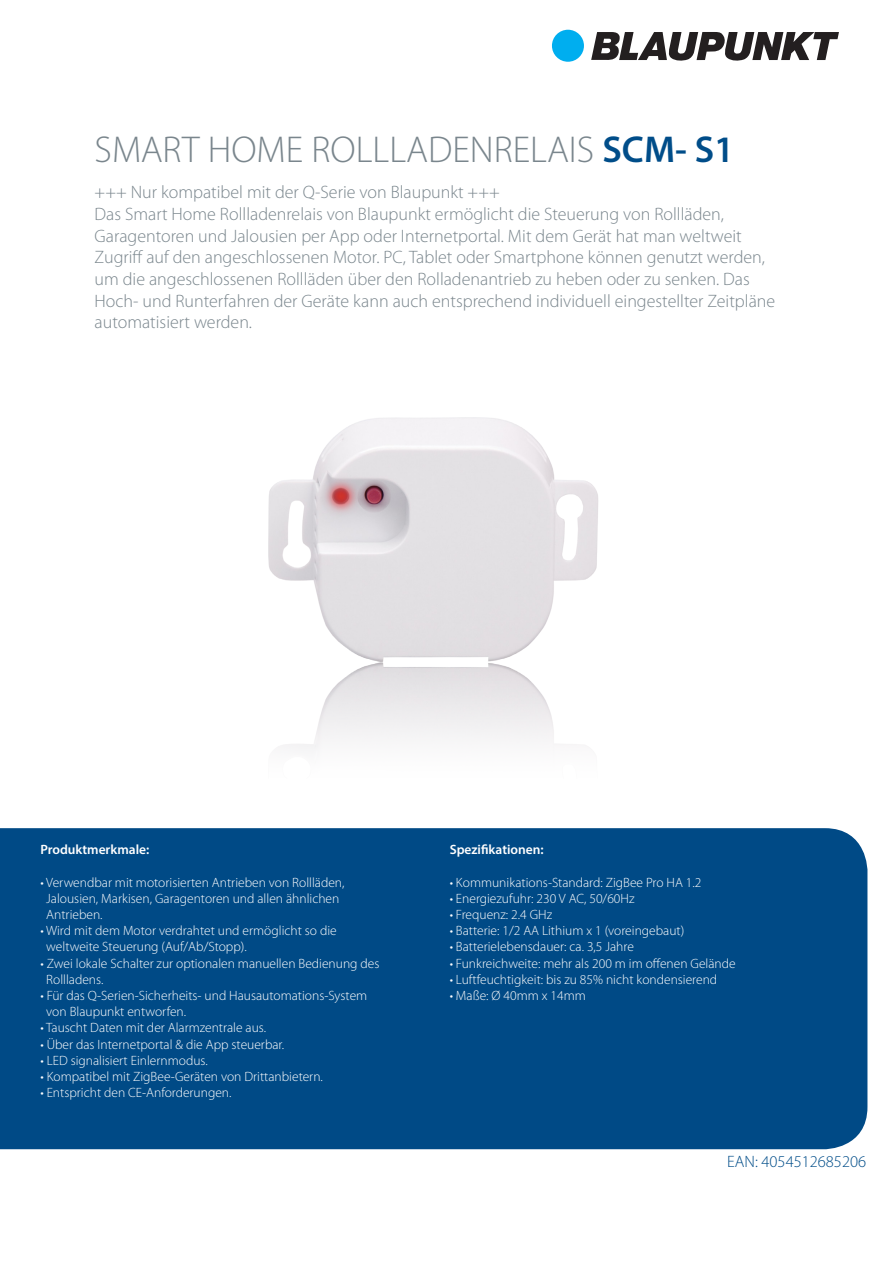
<style>
.page{position:relative;width:893px;height:1263px;background:#fff}
.page>*{position:absolute;margin:0;border:0;box-sizing:border-box;transform-origin:0 0}
.t1{font:300 37.5px "Myriad Pro";color:#7a868d}
.t2{font:300 18px/21.6px "Myriad Pro";color:#7a868d}
.t3{font:300 16.5px "Myriad Pro";color:#004d89}
.t4{font:300 13.5px/16.2px "Myriad Pro";color:#fff}
.t5{font:600 13.5px "Myriad Pro";color:#fff}
.s1{font-weight:600;color:#004d89}
</style>
<div class="page">
<div style="left:0;top:828px;width:867px;height:321px;background:#004a86"></div>
<img style="left:268px;top:417px;width:330px;height:333px">
<div style="left:552px;top:30px;width:32px;height:32px;background:#00aeef;border-radius:50%"></div>
<svg style="left:591px;top:32px;width:248px;height:29px"></svg>
<p class="t1" style="left:95px;top:129px;width:641px">SMART HOME ROLLLADENRELAIS <span class="s1">SCM- S1</span></p>
<p class="t2" style="left:95px;top:182px;width:407px">+++ Nur kompatibel mit der Q-Serie von Blaupunkt +++</p>
<p class="t2" style="left:95px;top:204px;width:631px">Das Smart Home Rollladenrelais von Blaupunkt ermöglicht die Steuerung von Rollläden,</p>
<p class="t2" style="left:95px;top:225px;width:682px">Garagentoren und Jalousien per App oder Internetportal. Mit dem Gerät hat man weltweit Zugriff auf den angeschlossenen Motor. PC, Tablet oder Smartphone können genutzt werden, um die angeschlossenen Rollläden über den Rolladenantrieb zu heben oder zu senken. Das Hoch- und Runterfahren der Geräte kann auch entsprechend individuell eingestellter Zeitpläne automatisiert werden.</p>
<p class="t5" style="left:40px;top:841px;width:111px">Produktmerkmale:</p>
<p class="t4" style="left:40px;top:874px;width:306px">• Verwendbar mit motorisierten Antrieben von Rollläden,</p>
<p class="t4" style="left:46px;top:890px;width:295px">Jalousien, Markisen, Garagentoren und allen ähnlichen</p>
<p class="t4" style="left:46px;top:907px;width:58px">Antrieben.</p>
<p class="t4" style="left:40px;top:923px;width:298px">• Wird mit dem Motor verdrahtet und ermöglicht so die</p>
<p class="t4" style="left:46px;top:939px;width:202px">weltweite Steuerung (Auf/Ab/Stopp).</p>
<p class="t4" style="left:46px;top:955px;width:335px;text-indent:-6px">• Zwei lokale Schalter zur optionalen manuellen Bedienung des<br>Rollladens.</p>
<p class="t4" style="left:46px;top:988px;width:322px;text-indent:-6px">• Für das Q-Serien-Sicherheits- und Hausautomations-System von Blaupunkt entworfen.</p>
<p class="t4" style="left:40px;top:1020px;width:227px">• Tauscht Daten mit der Alarmzentrale aus.</p>
<p class="t4" style="left:40px;top:1036px;width:245px">• Über das Internetportal &amp; die App steuerbar.</p>
<p class="t4" style="left:40px;top:1052px;width:169px">• LED signalisiert Einlernmodus.</p>
<p class="t4" style="left:40px;top:1069px;width:284px">• Kompatibel mit ZigBee-Geräten von Drittanbietern.</p>
<p class="t4" style="left:40px;top:1085px;width:193px">• Entspricht den CE-Anforderungen.</p>
<p class="t5" style="left:450px;top:841px;width:96px">Spezifikationen:</p>
<p class="t4" style="left:450px;top:874px;width:253px">• Kommunikations-Standard: ZigBee Pro HA 1.2</p>
<p class="t4" style="left:450px;top:890px;width:187px">• Energiezufuhr: 230 V AC, 50/60Hz</p>
<p class="t4" style="left:450px;top:907px;width:104px">• Frequenz: 2.4 GHz</p>
<p class="t4" style="left:450px;top:923px;width:236px">• Batterie: 1/2 AA Lithium x 1 (voreingebaut)</p>
<p class="t4" style="left:450px;top:939px;width:186px">• Batterielebensdauer: ca. 3,5 Jahre</p>
<p class="t4" style="left:450px;top:955px;width:288px">• Funkreichweite: mehr als 200 m im offenen Gelände</p>
<p class="t4" style="left:450px;top:971px;width:269px">• Luftfeuchtigkeit: bis zu 85% nicht kondensierend</p>
<p class="t4" style="left:450px;top:988px;width:138px">• Maße: Ø 40mm x 14mm</p>
<p class="t3" style="left:727px;top:1152px;width:141px">EAN: 4054512685206</p>
</div>
